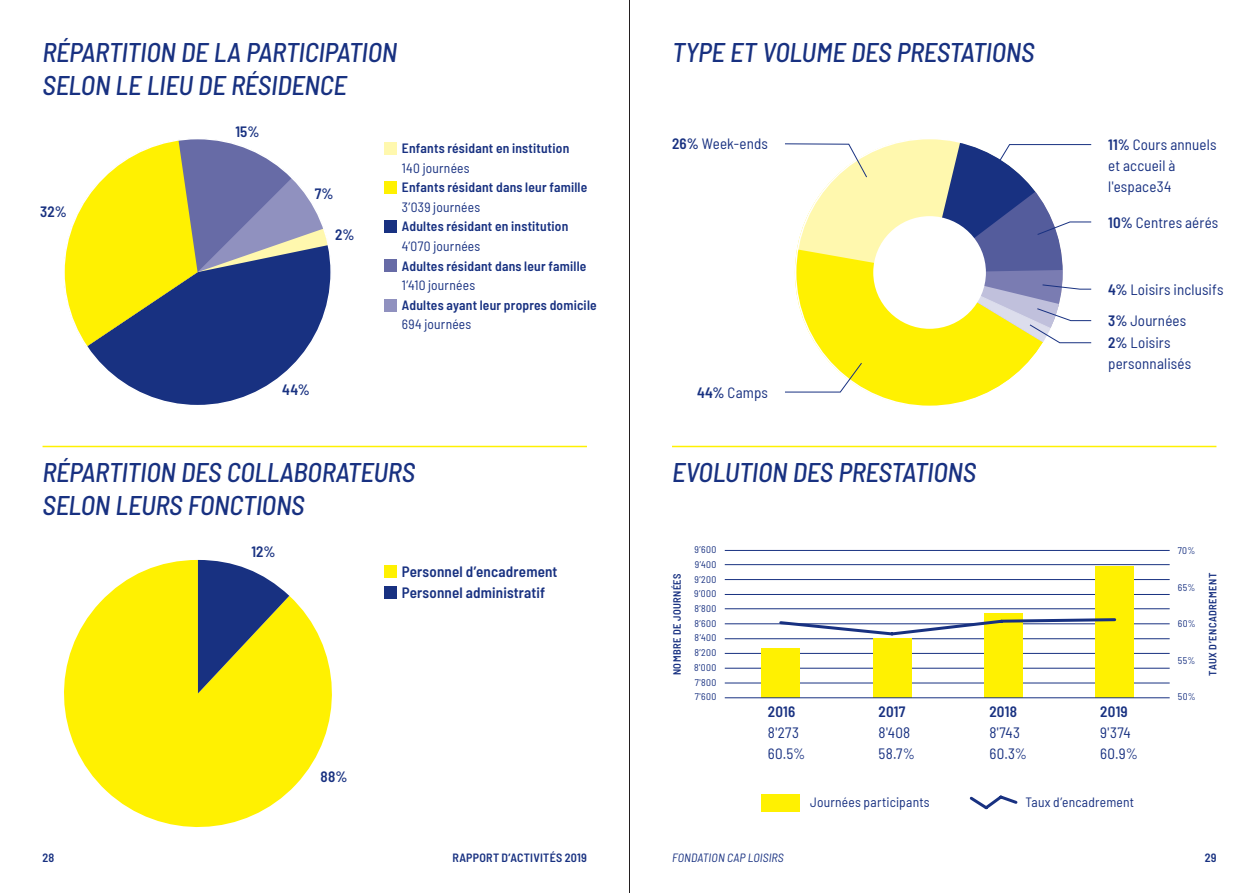
<style>
.page{position:relative;width:1259px;height:893px;background:#fff}
.page>*{position:absolute;margin:0;border:0;box-sizing:border-box;transform-origin:0 0}
.Titres_2{font:italic 500 semi-condensed 27px/33px "Barlow";letter-spacing:-.01em;color:#183181}
.Texte_courant{font:semi-condensed 15px/21px "Barlow";letter-spacing:.01em;color:#183181}
.Texte_courant-2{font:600 semi-condensed 15px "Barlow";letter-spacing:.01em;color:#183181}
.Texte_courant_gras{font:600 semi-condensed 15px "Barlow";letter-spacing:.01em;color:#183181}
.Texte_courant-3{font:600 semi-condensed 13.5px "Barlow";letter-spacing:.015em;color:#183181}
.Texte_courant-4{font:semi-condensed 13.5px "Barlow";letter-spacing:.015em;color:#183181}
.t1{font:600 semi-condensed 12px "Barlow";letter-spacing:.02em;color:#183181}
.t2{font:italic semi-condensed 12px "Barlow";letter-spacing:.01em;color:#183181}
.Titres_1{font:600 semi-condensed 10.5px "Barlow";letter-spacing:.04em;color:#183181}
.Texte_courant_gras-2{font:600 semi-condensed 10.5px "Barlow";letter-spacing:.04em;color:#183181}
.Texte_courant-5{font:semi-condensed 9.75px "Barlow";letter-spacing:.03em;color:#183181}
.s1{font-weight:600}
</style>
<div class="page">
<div style="left:795px;top:139px;width:267px;height:267px;background:#fff101;border-radius:50%"></div>
<svg style="left:797px;top:141px;width:158px;height:201px;fill:#fff8ae"></svg>
<svg style="left:928px;top:142px;width:164px;height:201px"></svg>
<svg style="left:785px;top:143px;width:82px;height:35px"></svg>
<svg style="left:785px;top:362px;width:77px;height:31px"></svg>
<div style="left:873px;top:216px;width:113px;height:113px;background:#fff;border-radius:50%"></div>
<hr style="left:629px;top:0;width:1px;height:893px;background:#231f20">
<div style="left:64px;top:139px;width:267px;height:267px;background:#183181;border-radius:50%"></div>
<svg style="left:292px;top:179px;width:32px;height:167px"></svg>
<svg style="left:198px;top:141px;width:94px;height:131px;fill:#676ba6"></svg>
<svg style="left:66px;top:141px;width:132px;height:205px"></svg>
<svg style="left:64px;top:560px;width:268px;height:267px;fill:#fff101"></svg>
<svg style="left:198px;top:560px;width:91px;height:133px;background:#7e875d"></svg>
<div style="left:384px;top:565px;width:13px;height:13px;background:#fff101"></div>
<div style="left:384px;top:586px;width:13px;height:13px;background:#183181"></div>
<div style="left:384px;top:142px;width:13px;height:13px;background:#fff8ae"></div>
<div style="left:384px;top:181px;width:13px;height:13px;background:#fff101"></div>
<div style="left:384px;top:221px;width:13px;height:12px;background:#183181"></div>
<div style="left:384px;top:259px;width:13px;height:13px;background:#676ba6"></div>
<div style="left:384px;top:299px;width:13px;height:13px;background:#9091bf"></div>
<hr style="left:43px;top:446px;width:544px;height:1px;background:#fff101">
<hr style="left:672px;top:446px;width:544px;height:1px;background:#fff101">
<div style="left:761px;top:794px;width:39px;height:17px;background:#fff101"></div>
<svg style="left:969px;top:795px;width:49px;height:15px"></svg>
<hr style="left:725px;top:683px;width:444px;height:1px;background:#183181">
<hr style="left:725px;top:668px;width:444px;height:1px;background:#183181">
<hr style="left:725px;top:653px;width:444px;height:1px;background:#183181">
<hr style="left:725px;top:638px;width:444px;height:1px;background:#183181">
<hr style="left:725px;top:623px;width:444px;height:1px;background:#183181">
<hr style="left:725px;top:608px;width:444px;height:1px;background:#183181">
<hr style="left:725px;top:594px;width:444px;height:1px;background:#183181">
<hr style="left:725px;top:579px;width:444px;height:1px;background:#183181">
<hr style="left:725px;top:564px;width:444px;height:1px;background:#183181">
<hr style="left:725px;top:550px;width:444px;height:1px;background:#183181">
<div style="left:761px;top:648px;width:39px;height:50px;background:#fff101"></div>
<div style="left:872px;top:638px;width:39px;height:60px;background:#fff101"></div>
<div style="left:984px;top:614px;width:39px;height:84px;background:#fff101"></div>
<div style="left:1095px;top:567px;width:39px;height:131px;background:#fff101"></div>
<svg style="left:777px;top:618px;width:340px;height:18px"></svg>
<hr style="left:725px;top:697px;width:444px;height:1px;background:#183181">
<p class="Titres_2" style="left:43px;top:34px;width:356px">RÉPARTITION DE LA PARTICIPATION<br>SELON LE LIEU DE RÉSIDENCE</p>
<p class="Titres_2" style="left:672px;top:34px;width:364px">TYPE ET VOLUME DES PRESTATIONS</p>
<p class="Texte_courant-2" style="left:40px;top:201px;width:28px">32%</p>
<p class="Texte_courant-2" style="left:235px;top:121px;width:26px">15%</p>
<p class="Texte_courant-2" style="left:315px;top:183px;width:20px">7%</p>
<p class="Texte_courant-2" style="left:335px;top:223px;width:21px">2%</p>
<p class="Texte_courant-2" style="left:282px;top:378px;width:29px">44%</p>
<p class="Texte_courant-3" style="left:402px;top:139px;width:169px">Enfants résidant en institution</p>
<p class="Texte_courant-4" style="left:402px;top:158px;width:69px">140 journées</p>
<p class="Texte_courant-3" style="left:402px;top:178px;width:187px">Enfants résidant dans leur famille</p>
<p class="Texte_courant-4" style="left:402px;top:197px;width:80px">3’039 journées</p>
<p class="Texte_courant-3" style="left:402px;top:217px;width:168px">Adultes résidant en institution</p>
<p class="Texte_courant-4" style="left:402px;top:236px;width:80px">4’070 journées</p>
<p class="Texte_courant-3" style="left:402px;top:256px;width:186px">Adultes résidant dans leur famille</p>
<p class="Texte_courant-4" style="left:402px;top:275px;width:75px">1’410 journées</p>
<p class="Texte_courant-3" style="left:402px;top:295px;width:196px">Adultes ayant leur propres domicile</p>
<p class="Texte_courant-4" style="left:402px;top:314px;width:71px">694 journées</p>
<p class="Texte_courant" style="left:672px;top:132px;width:97px"><span class="s1">26%</span> Week-ends</p>
<p class="Texte_courant" style="left:697px;top:381px;width:72px"><span class="s1">44%</span> Camps</p>
<p class="Titres_2" style="left:43px;top:454px;width:374px">RÉPARTITION DES COLLABORATEURS</p>
<p class="Titres_2" style="left:672px;top:454px;width:306px">EVOLUTION DES PRESTATIONS</p>
<p class="Titres_2" style="left:43px;top:487px;width:263px">SELON LEURS FONCTIONS</p>
<p class="Texte_courant" style="left:1108px;top:133px;width:110px"><span class="s1">11%</span> Cours annuels et accueil à</p>
<p class="Texte_courant" style="left:1108px;top:175px;width:65px">l'espace34</p>
<p class="Texte_courant" style="left:1108px;top:211px;width:112px"><span class="s1">10%</span> Centres aérés</p>
<p class="Texte_courant" style="left:1108px;top:278px;width:117px"><span class="s1">4%</span> Loisirs inclusifs</p>
<p class="Texte_courant" style="left:1108px;top:309px;width:80px"><span class="s1">3%</span> Journées</p>
<p class="Texte_courant" style="left:1108px;top:331px;width:64px"><span class="s1">2%</span> Loisirs</p>
<p class="Texte_courant" style="left:1108px;top:352px;width:84px">personnalisés</p>
<p class="Texte_courant-2" style="left:251px;top:541px;width:26px">12%</p>
<p class="Texte_courant-2" style="left:402px;top:561px;width:157px">Personnel d’encadrement</p>
<p class="Texte_courant-2" style="left:402px;top:582px;width:145px">Personnel administratif</p>
<p class="Texte_courant-2" style="left:320px;top:766px;width:28px">88%</p>
<p class="Texte_courant-5" style="left:694px;top:543px;width:23px">9’600</p>
<p class="Texte_courant-5" style="left:694px;top:557px;width:23px">9’400</p>
<p class="Texte_courant-5" style="left:694px;top:572px;width:23px">9’200</p>
<p class="Texte_courant-5" style="left:694px;top:587px;width:24px">9’000</p>
<p class="Texte_courant-5" style="left:694px;top:601px;width:23px">8’800</p>
<p class="Texte_courant-5" style="left:694px;top:616px;width:23px">8’600</p>
<p class="Texte_courant-5" style="left:694px;top:631px;width:23px">8’400</p>
<p class="Texte_courant-5" style="left:694px;top:646px;width:23px">8’200</p>
<p class="Texte_courant-5" style="left:694px;top:660px;width:24px">8'000</p>
<p class="Texte_courant-5" style="left:695px;top:675px;width:23px">7'800</p>
<p class="Texte_courant-5" style="left:695px;top:690px;width:23px">7'600</p>
<p class="Texte_courant-5" style="left:1177px;top:543px;width:19px">70%</p>
<p class="Texte_courant-5" style="left:1177px;top:580px;width:19px">65%</p>
<p class="Texte_courant-5" style="left:1177px;top:617px;width:19px">60%</p>
<p class="Texte_courant-5" style="left:1177px;top:653px;width:19px">55%</p>
<p class="Texte_courant-5" style="left:1177px;top:690px;width:19px">50%</p>
<p class="Texte_courant_gras-2" style="left:669px;top:675px;width:103px;rotate:-90deg">NOMBRE DE JOURNÉES</p>
<p class="Titres_1" style="left:1205px;top:675px;width:104px;rotate:-90deg">TAUX D’ENCADREMENT</p>
<p class="Texte_courant_gras" style="left:768px;top:701px;width:29px">2016</p>
<p class="Texte_courant" style="left:768px;top:721px;width:33px">8'273</p>
<p class="Texte_courant" style="left:768px;top:742px;width:39px">60.5%</p>
<p class="Texte_courant_gras" style="left:989px;top:701px;width:29px">2018</p>
<p class="Texte_courant" style="left:989px;top:721px;width:32px">8'743</p>
<p class="Texte_courant" style="left:989px;top:742px;width:39px">60.3%</p>
<p class="Texte_courant_gras" style="left:878px;top:701px;width:28px">2017</p>
<p class="Texte_courant" style="left:878px;top:721px;width:33px">8'408</p>
<p class="Texte_courant" style="left:878px;top:742px;width:38px">58.7%</p>
<p class="Texte_courant_gras" style="left:1100px;top:701px;width:29px">2019</p>
<p class="Texte_courant" style="left:1100px;top:721px;width:32px">9'374</p>
<p class="Texte_courant" style="left:1100px;top:742px;width:39px">60.9%</p>
<p class="Texte_courant-4" style="left:810px;top:792px;width:121px">Journées participants</p>
<p class="Texte_courant-4" style="left:1025px;top:792px;width:110px">Taux d’encadrement</p>
<p class="t1" style="left:43px;top:849px;width:13px">28</p>
<p class="t1" style="left:452px;top:849px;width:136px">RAPPORT D’ACTIVITÉS 2019</p>
<p class="t2" style="left:672px;top:849px;width:113px">FONDATION CAP LOISIRS</p>
<p class="t1" style="left:1204px;top:849px;width:13px">29</p>
</div>
